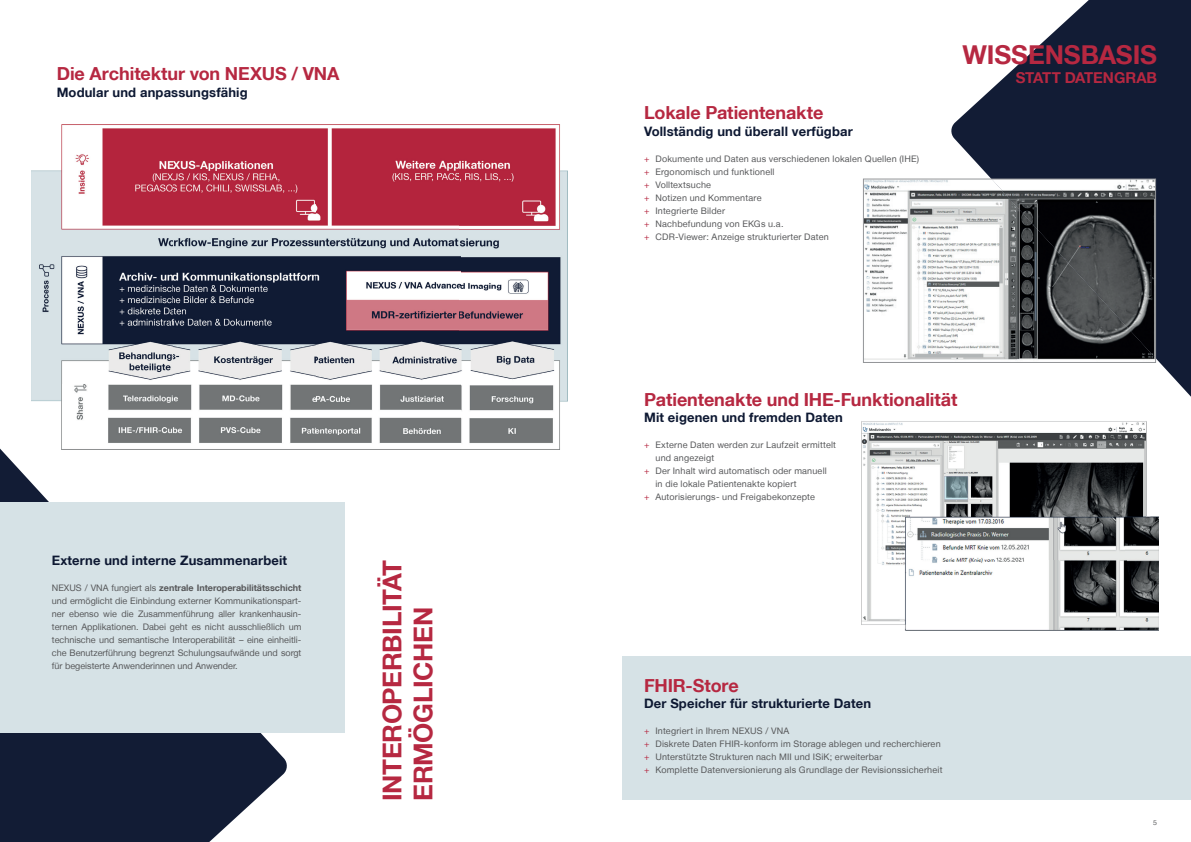
<style>
.page{position:relative;width:1191px;height:842px;background:#fff}
.page>*{position:absolute;margin:0;border:0;box-sizing:border-box;transform-origin:0 0}
.t1{font:700 26px/31.2px "Helvetica Neue LT";letter-spacing:-.01em;color:#b62841}
.t2{font:700 18px "Helvetica Neue LT";letter-spacing:-.005em;color:#b62841}
.t3{font:700 15px "Helvetica Neue LT";letter-spacing:-.01em;color:#b62841}
.t4{font:700 13px "Helvetica Neue LT";letter-spacing:.01em;color:#0d1832}
.t5{font:9px/13px "Helvetica Neue LT";letter-spacing:.02em;color:#57585a}
.t6{font:7px "Helvetica Neue LT";color:#57585a}
.s1{font-weight:700}
.s2{color:#b62841}
</style>
<div class="page">
<svg style="left:0;top:448px;width:288px;height:394px;fill:#121c35"></svg>
<div style="left:622px;top:656px;width:569px;height:143px;background:#d6e2e6"></div>
<svg style="left:950px;top:0;width:241px;height:397px;fill:#121c35"></svg>
<img style="left:31px;top:125px;width:536px;height:324px">
<div style="left:0;top:502px;width:344px;height:231px;background:#d6e2e6"></div>
<img style="left:865px;top:181px;width:288px;height:180px">
<img style="left:991px;top:181px;width:162px;height:177px">
<div style="left:863px;top:179px;width:292px;height:184px;border:1px solid #939598"></div>
<img style="left:861px;top:421px;width:297px;height:209px">
<h2 class="t2" style="left:57px;top:63px;width:284px">Die Architektur von NEXUS / VNA</h2>
<h3 class="t4" style="left:57px;top:85px;width:192px">Modular und anpassungsfähig</h3>
<h3 class="t4" style="left:52px;top:553px;width:237px">Externe und interne Zusammenarbeit</h3>
<p class="t5" style="left:52px;top:582px;width:251px;text-align:justify">NEXUS / VNA fungiert als <span class="s1">zentrale Interoperabilitätsschicht </span>und ermöglicht die Einbindung externer Kommunikationspart&shy;ner ebenso wie die Zusammenführung aller krankenhausin&shy;ternen Applikationen. Dabei geht es nicht ausschließlich um technische und semantische Interoperabilität – eine einheitli&shy;che Benutzerführung begrenzt Schulungsaufwände und sorgt für begeisterte Anwenderinnen und Anwender.</p>
<h1 class="t1" style="left:376px;top:801px;width:243px;rotate:-90deg">INTEROPERBILITÄT<br>ERMÖGLICHEN</h1>
<h2 class="t2" style="left:644px;top:102px;width:181px">Lokale Patientenakte</h2>
<h3 class="t4" style="left:644px;top:124px;width:210px">Vollständig und überall verfügbar</h3>
<p class="t5" style="left:644px;top:153px;width:277px"><span class="s2">+</span> Dokumente und Daten aus verschiedenen lokalen Quellen (IHE) <span class="s2">+</span> Ergonomisch und funktionell<br><span class="s2">+</span> Volltextsuche<br><span class="s2">+</span> Notizen und Kommentare<br><span class="s2">+</span> Integrierte Bilder<br><span class="s2">+</span> Nachbefundung von EKGs u.a.<br><span class="s2">+</span> CDR-Viewer: Anzeige strukturierter Daten</p>
<h1 class="t1" style="left:962px;top:39px;width:196px">WISSENSBASIS</h1>
<h3 class="t3" style="left:1015px;top:69px;width:143px">STATT DATENGRAB</h3>
<h2 class="t2" style="left:644px;top:388px;width:315px">Patientenakte und IHE-Funktionalität</h2>
<h3 class="t4" style="left:644px;top:410px;width:200px">Mit eigenen und fremden Daten</h3>
<p class="t5" style="left:644px;top:439px;width:193px"><span class="s2">+</span> Externe Daten werden zur Laufzeit ermittelt</p>
<p class="t5" style="left:655px;top:452px;width:60px">und angezeigt</p>
<p class="t5" style="left:644px;top:465px;width:184px"><span class="s2">+</span> Der Inhalt wird automatisch oder manuell</p>
<p class="t5" style="left:655px;top:478px;width:143px">in die lokale Patientenakte kopiert</p>
<p class="t5" style="left:644px;top:491px;width:172px"><span class="s2">+</span> Autorisierungs- und Freigabekonzepte</p>
<h2 class="t2" style="left:644px;top:675px;width:96px">FHIR-Store</h2>
<h3 class="t4" style="left:644px;top:696px;width:229px">Der Speicher für strukturierte Daten</h3>
<p class="t5" style="left:644px;top:725px;width:300px"><span class="s2">+</span> Integriert in Ihrem NEXUS / VNA<br><span class="s2">+</span> Diskrete Daten FHIR-konform im Storage ablegen und recherchieren <span class="s2">+</span> Unterstützte Strukturen nach MII und ISiK; erweiterbar<br><span class="s2">+</span> Komplette Datenversionierung als Grundlage der Revisionssicherheit</p>
<p class="t6" style="left:1153px;top:819px;width:5px">5</p>
</div>
